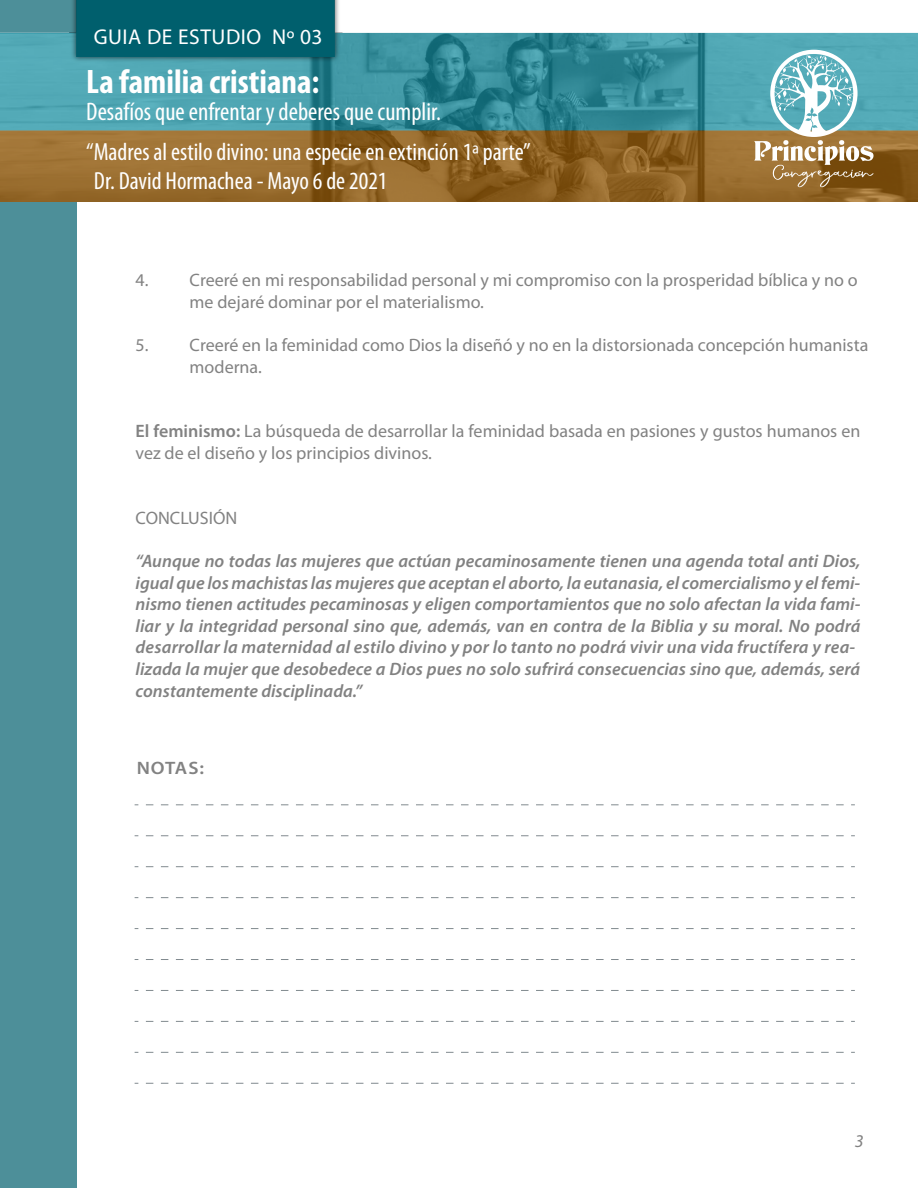
<style>
.page{position:relative;width:918px;height:1188px;background:#fff}
.page>*{position:absolute;margin:0;border:0;box-sizing:border-box;transform-origin:0 0}
.t1{font:700 condensed 34.05px "Myriad Pro";color:#fff}
.t2{font:condensed 25.5px "Myriad Pro";color:#fff}
.t3{font:condensed 24.9px/29px "Myriad Pro";color:#fff}
.t4{font:21.45px "Myriad Pro";letter-spacing:.025em;color:#fff}
.t5{font:italic 600 18px/21.6px "Myriad Pro";color:#828282}
.t6{font:18px/21.6px "Myriad Pro";color:#828282}
.t7{font:600 18px "Myriad Pro";letter-spacing:.035em;color:#828282;scale:1.09 1}
.t8{font:italic 18px "Myriad Pro";color:#828282}
.s1{font-weight:600}
</style>
<div class="page">
<svg style="left:146px;top:804px;width:709px;height:1px"></svg>
<svg style="left:146px;top:835px;width:709px;height:1px"></svg>
<svg style="left:146px;top:866px;width:709px;height:1px"></svg>
<svg style="left:146px;top:897px;width:709px;height:1px"></svg>
<svg style="left:146px;top:928px;width:709px;height:1px"></svg>
<svg style="left:146px;top:959px;width:709px;height:1px"></svg>
<svg style="left:146px;top:990px;width:709px;height:1px"></svg>
<svg style="left:146px;top:1021px;width:709px;height:1px"></svg>
<svg style="left:146px;top:1052px;width:709px;height:1px"></svg>
<svg style="left:146px;top:1083px;width:709px;height:1px"></svg>
<div style="left:0;top:0;width:77px;height:1188px;background:#4d8f99"></div>
<img style="left:0;top:0;width:918px;height:202px">
<svg style="left:754px;top:50px;width:120px;height:137px"></svg>
<p class="t4" style="left:94px;top:23px;width:231px">GUIA DE ESTUDIO Nº 03</p>
<h1 class="t1" style="left:86px;top:61px;width:235px">La familia cristiana:</h1>
<h2 class="t2" style="left:86px;top:97px;width:356px">Desafíos que enfrentar y deberes que cumplir.</h2>
<h3 class="t3" style="left:94px;top:137px;width:438px;text-indent:-8px">“Madres al estilo divino: una especie en extinción 1ª parte”<br>Dr. David Hormachea - Mayo 6 de 2021</h3>
<p class="t6" style="left:190px;top:269px;width:670px;text-indent:-54px">4. Creeré en mi responsabilidad personal y mi compromiso con la prosperidad bíblica y no o me dejaré dominar por el materialismo.</p>
<p class="t6" style="left:190px;top:334px;width:680px;text-indent:-54px">5. Creeré en la feminidad como Dios la diseñó y no en la distorsionada concepción humanista moderna.</p>
<p class="t6" style="left:136px;top:420px;width:726px"><span class="s1">El feminismo:</span> La búsqueda de desarrollar la feminidad basada en pasiones y gustos humanos en vez de el diseño y los principios divinos.</p>
<p class="t6" style="left:136px;top:507px;width:103px">CONCLUSIÓN</p>
<p class="t5" style="left:136px;top:550px;width:726px">“Aunque no todas las mujeres que actúan pecaminosamente tienen una agenda total anti Dios, igual que los machistas las mujeres que aceptan el aborto, la eutanasia, el comercialismo y el femi&shy;nismo tienen actitudes pecaminosas y eligen comportamientos que no solo afectan la vida fami&shy;liar y la integridad personal sino que, además, van en contra de la Biblia y su moral. No podrá desarrollar la maternidad al estilo divino y por lo tanto no podrá vivir una vida fructífera y rea&shy;lizada la mujer que desobedece a Dios pues no solo sufrirá consecuencias sino que, además, será constantemente disciplinada.”</p>
<p class="t7" style="left:137px;top:756px;width:63px">NOTAS:</p>
<p class="t8" style="left:855px;top:1130px;width:10px">3</p>
</div>
